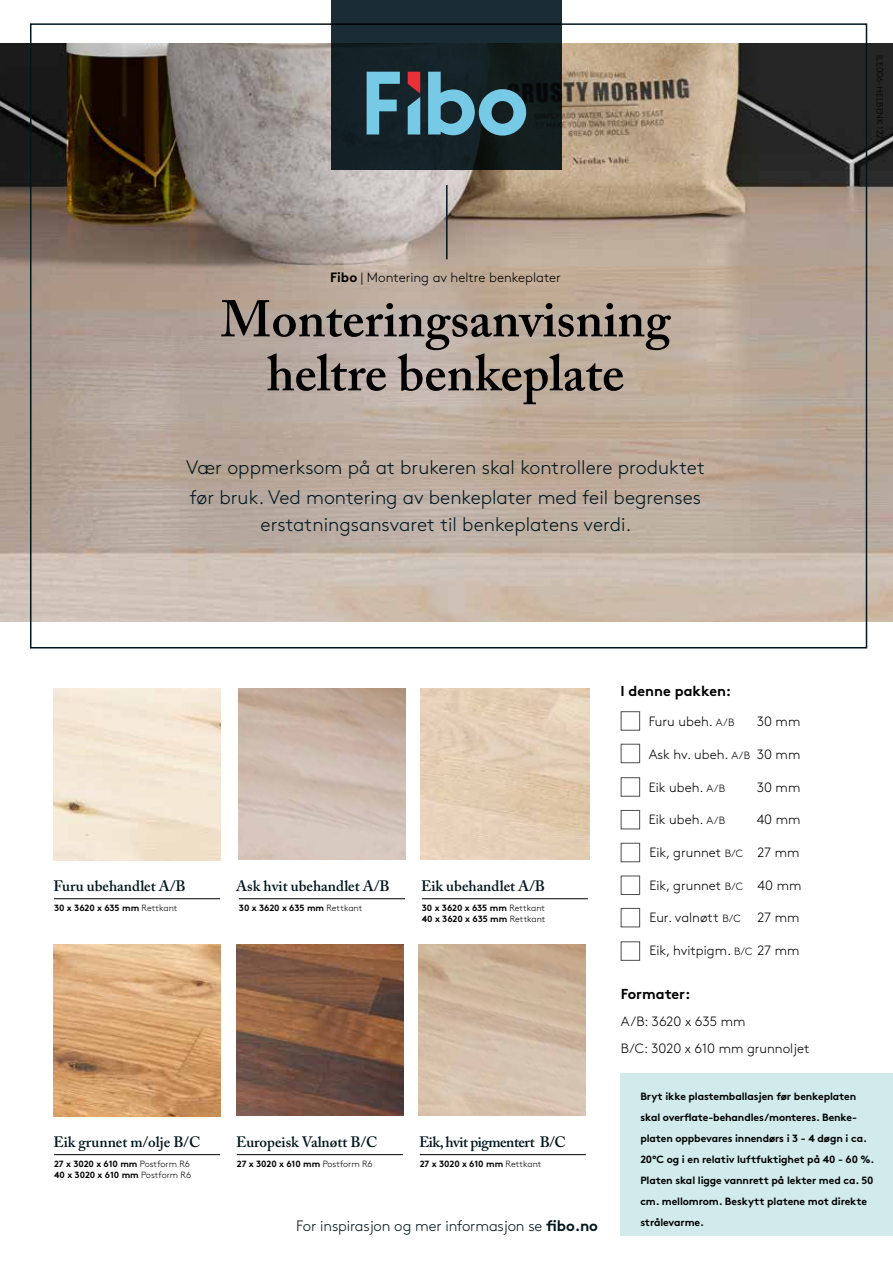
<style>
.page{position:relative;width:893px;height:1263px;background:#fff}
.page>*{position:absolute;margin:0;border:0;box-sizing:border-box;transform-origin:0 0}
.t1{font:600 51px/54px "Adobe Caslon Pro";color:#000;text-align:center}
.t2{font:300 19.5px/30px "Brown";color:#00161f}
.t3{font:600 15px "Adobe Caslon Pro";color:#00161f}
.t4{font:300 15px "Brown";letter-spacing:-.01em;color:#00161f}
.t5{font:600 15px "Adobe Caslon Pro";letter-spacing:-.03em;color:#00161f}
.t6{font:700 14.4px "Brown";color:#000}
.t7{font:300 13.5px/27px "Brown";color:#000}
.t8{font:700 10.5px/21px "Brown";letter-spacing:-.01em;color:#000}
.t9{font:700 9px/10.5px "Brown";letter-spacing:-.005em;color:#000}
.t10{font:300 9px "Brown";color:#000}
.s1{font-weight:700}
.s2{font-weight:300}
.s3{font-size:10.5px}
</style>
<div class="page">
<div style="left:621px;top:1073px;width:272px;height:162px;background:#d1eaec"></div>
<img style="left:0;top:43px;width:893px;height:578px">
<hr style="left:446px;top:185px;width:2px;height:74px;background:#00161f">
<svg style="left:331px;top:0;width:231px;height:170px;background:#152328"></svg>
<svg style="left:408px;top:72px;width:12px;height:62px"></svg>
<svg style="left:428px;top:72px;width:98px;height:64px;background:#437280"></svg>
<svg style="left:367px;top:72px;width:33px;height:62px;background:#4e8597"></svg>
<hr style="left:239px;top:898px;width:166px;height:1px;background:#000">
<img style="left:237px;top:944px;width:166px;height:171px">
<hr style="left:237px;top:1154px;width:166px;height:1px;background:#000">
<hr style="left:420px;top:1154px;width:166px;height:1px;background:#000">
<hr style="left:54px;top:1154px;width:166px;height:1px;background:#000">
<img style="left:53px;top:944px;width:168px;height:172px">
<hr style="left:54px;top:898px;width:166px;height:1px;background:#000">
<img style="left:54px;top:688px;width:167px;height:172px">
<hr style="left:422px;top:898px;width:166px;height:1px;background:#000">
<p class="t7" style="left:330px;top:263px;width:232px"><span class="s1">Fibo</span> | Montering av heltre benkeplater</p>
<h1 class="t1" style="left:221px;top:292px;width:451px">Monteringsanvisning heltre benkeplate</h1>
<h2 class="t2" style="left:186px;top:451px;width:520px">Vær oppmerksom på at brukeren skal kontrollere produktet før bruk. Ved montering av benkeplater med feil begrenses</h2>
<h2 class="t2" style="left:261px;top:508px;width:372px">erstatningsansvaret til benkeplatens verdi.</h2>
<h3 class="t3" style="left:53px;top:877px;width:134px">Furu ubehandlet A/B</h3>
<p class="t9" style="left:54px;top:902px;width:125px">30 x 3620 x 635 mm <span class="s2">Rettkant</span></p>
<h3 class="t3" style="left:236px;top:877px;width:155px">Ask hvit ubehandlet A/B</h3>
<p class="t9" style="left:239px;top:902px;width:125px">30 x 3620 x 635 mm <span class="s2">Rettkant</span></p>
<h3 class="t3" style="left:421px;top:877px;width:126px">Eik ubehandlet A/B</h3>
<p class="t9" style="left:422px;top:902px;width:125px">30 x 3620 x 635 mm <span class="s2">Rettkant<br></span>40 x 3620 x 635 mm <span class="s2">Rettkant</span></p>
<h3 class="t6" style="left:620px;top:680px;width:112px">I denne pakken:</h3>
<p class="t7" style="left:649px;top:707px;width:87px">Furu ubeh. <span class="s3">A/B</span></p>
<p class="t7" style="left:757px;top:707px;width:45px">30 mm</p>
<p class="t7" style="left:649px;top:740px;width:153px">Ask hv. ubeh. <span class="s3">A/B</span> 30 mm</p>
<p class="t7" style="left:649px;top:772px;width:78px">Eik ubeh. <span class="s3">A/B</span></p>
<p class="t7" style="left:757px;top:772px;width:45px">30 mm</p>
<p class="t7" style="left:649px;top:805px;width:78px">Eik ubeh. <span class="s3">A/B</span></p>
<p class="t7" style="left:757px;top:805px;width:45px">40 mm</p>
<p class="t7" style="left:649px;top:838px;width:152px">Eik, grunnet <span class="s3">B/C</span> 27 mm</p>
<p class="t7" style="left:649px;top:871px;width:153px">Eik, grunnet <span class="s3">B/C</span> 40 mm</p>
<p class="t7" style="left:649px;top:903px;width:93px">Eur. valnøtt <span class="s3">B/C</span></p>
<p class="t7" style="left:757px;top:903px;width:44px">27 mm</p>
<p class="t7" style="left:649px;top:936px;width:152px">Eik, hvitpigm. <span class="s3">B/C</span> 27 mm</p>
<h3 class="t6" style="left:621px;top:982px;width:71px">Formater:</h3>
<p class="t7" style="left:621px;top:1006px;width:190px">A/B: 3620 x 635 mm<br>B/C: 3020 x 610 mm grunnoljet</p>
<p class="t10" style="left:887px;top:55px;width:89px;rotate:90deg">ILE006-HELBENK 1221</p>
<h3 class="t3" style="left:53px;top:1133px;width:148px">Eik grunnet m/olje B/C</h3>
<p class="t9" style="left:54px;top:1158px;width:139px">27 x 3020 x 610 mm <span class="s2">Postform R6<br></span>40 x 3020 x 610 mm <span class="s2">Postform R6</span></p>
<h3 class="t3" style="left:236px;top:1133px;width:143px">Europeisk Valnøtt B/C</h3>
<p class="t9" style="left:237px;top:1158px;width:137px">27 x 3020 x 610 mm <span class="s2">Postform R6</span></p>
<h3 class="t5" style="left:419px;top:1133px;width:148px">Eik, hvit pigmentert B/C</h3>
<p class="t9" style="left:420px;top:1158px;width:123px">27 x 3020 x 610 mm <span class="s2">Rettkant</span></p>
<h3 class="t4" style="left:296px;top:1215px;width:303px">For inspirasjon og mer informasjon se <span class="s1">fibo.no</span></h3>
<p class="t8" style="left:640px;top:1085px;width:236px">Bryt ikke plastemballasjen før benkeplaten skal overflate-behandles/monteres. Benke&shy;platen oppbevares innendørs i 3 - 4 døgn i ca.<br>20°C og i en relativ luftfuktighet på 40 - 60 %.<br>Platen skal ligge vannrett på lekter med ca. 50 cm. mellomrom. Beskytt platene mot direkte strålevarme.</p>
</div>
